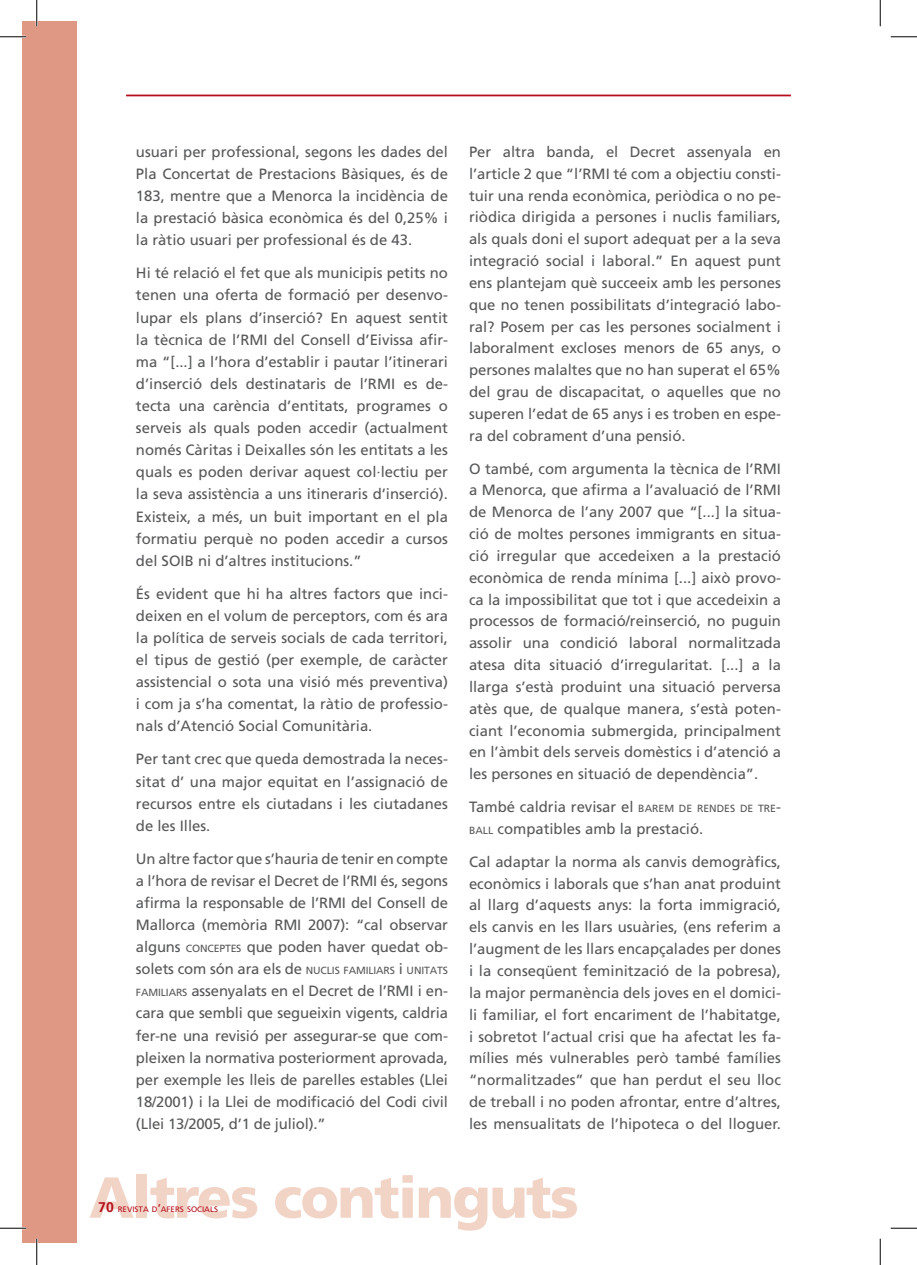
<style>
.page{position:relative;width:917px;height:1265px;background:#fff}
.page>*{position:absolute;margin:0;border:0;box-sizing:border-box;transform-origin:0 0}
.t1{font:900 57.75px "Frutiger LT Std";letter-spacing:-.03em;color:#f2d4c7}
.t2{font:14.88px/21.9px "Frutiger LT Std";color:#57585a;text-align:justify}
.t3{font:10.33px "Frutiger LT Std";letter-spacing:-.015em;color:#57585a}
.t4{font:8.05px "Frutiger LT Std";color:#b50e1a}
.s1{font-size:10.33px}
.s2{font-size:14.88px}
.s3{font-style:inherit}
.s4{font-weight:700;font-size:14px}
.s5{font-size:11.38px}
</style>
<div class="page">
<hr style="left:126px;top:95px;width:665px;height:1px;background:#b50e1a">
<div style="left:22px;top:22px;width:54px;height:1220px;background:#de9883"></div>
<hr style="left:0;top:36px;width:26px;height:2px;background:#fff">
<hr style="left:0;top:1226px;width:26px;height:2px;background:#fff">
<hr style="left:36px;top:0;width:2px;height:26px;background:#fff">
<hr style="left:36px;top:1238px;width:2px;height:26px;background:#fff">
<svg style="left:0;top:36px;width:26px;height:1px"></svg>
<svg style="left:891px;top:36px;width:26px;height:1px"></svg>
<svg style="left:0;top:1227px;width:26px;height:1px"></svg>
<svg style="left:891px;top:1227px;width:26px;height:1px"></svg>
<svg style="left:36px;top:0;width:1px;height:26px"></svg>
<svg style="left:36px;top:1238px;width:1px;height:26px"></svg>
<svg style="left:880px;top:0;width:1px;height:26px"></svg>
<svg style="left:880px;top:1238px;width:1px;height:26px"></svg>
<p class="t2" style="left:136px;top:141px;width:313px">usuari per professional, segons les dades del Pla Concertat de Prestacions Bàsiques, és de 183, mentre que a Menorca la incidència de la prestació bàsica econòmica és del 0,25% i la ràtio usuari per professional és de 43.</p>
<p class="t2" style="left:136px;top:262px;width:313px">Hi té relació el fet que als municipis petits no tenen una oferta de formació per desenvo&shy;lupar els plans d’inserció? En aquest sentit la tècnica de l’RMI del Consell d’Eivissa afir&shy;ma “[...] a l’hora d’establir i pautar l’itinerari d’inserció dels destinataris de l’RMI es de&shy;tecta una carència d’entitats, programes o serveis als quals poden accedir (actualment només Càritas i Deixalles són les entitats a les quals es poden derivar aquest col·lectiu per la seva assistència a uns itineraris d’inserció).<br>Existeix, a més, un buit important en el pla formatiu perquè no poden accedir a cursos del SOIB ni d’altres institucions.”</p>
<p class="t2" style="left:136px;top:582px;width:313px">És evident que hi ha altres factors que inci&shy;deixen en el volum de perceptors, com és ara la política de serveis socials de cada territori, el tipus de gestió (per exemple, de caràcter assistencial o sota una visió més preventiva) i com ja s’ha comentat, la ràtio de professio&shy;nals d’Atenció Social Comunitària.</p>
<p class="t2" style="left:136px;top:748px;width:313px">Per tant crec que queda demostrada la neces&shy;sitat d’ una major equitat en l’assignació de recursos entre els ciutadans i les ciutadanes de les Illes.</p>
<p class="t2" style="left:136px;top:847px;width:313px">Un altre factor que s’hauria de tenir en compte a l’hora de revisar el Decret de l’RMI és, segons afirma la responsable de l’RMI del Consell de Mallorca (memòria RMI 2007): “cal observar alguns <span class="s1">CONCEPTES</span> que poden haver quedat ob-</p>
<p class="t3" style="left:136px;top:964px;width:313px"><span class="s2">solets com són ara els de</span> NUCLIS FAMILIARS <span class="s2">i</span> UNITATS</p>
<p class="t2" style="left:136px;top:979px;width:313px"><span class="s1">FAMILIARS</span> assenyalats en el Decret de l’RMI i en&shy;cara que sembli que segueixin vigents, caldria fer-ne una revisió per assegurar-se que com&shy;pleixen la normativa posteriorment aprovada, per exemple les lleis de parelles estables (Llei 18/2001) i la Llei de modificació del Codi civil (Llei 13/2005, d’1 de juliol).”</p>
<p class="t2" style="left:469px;top:141px;width:313px">Per altra banda, el Decret assenyala en l’article 2 que “l’RMI té com a objectiu consti&shy;tuir una renda econòmica, periòdica o no pe&shy;riòdica dirigida a persones i nuclis familiars, als quals doni el suport adequat per a la seva integració social i laboral.” En aquest punt ens plantejam què succeeix amb les persones que no tenen possibilitats d’integració labo&shy;ral? Posem per cas les persones socialment i laboralment excloses menors de 65 anys, o persones malaltes que no han superat el 65% del grau de discapacitat, o aquelles que no superen l’edat de 65 anys i es troben en espe&shy;ra del cobrament d’una pensió.</p>
<p class="t2" style="left:469px;top:457px;width:313px">O també, com argumenta la tècnica de l’RMI a Menorca, que afirma a l’avaluació de l’RMI de Menorca de l’any 2007 que “[...] la situa&shy;ció de moltes persones immigrants en situa&shy;ció irregular que accedeixen a la prestació econòmica de renda mínima [...] això provo&shy;ca la impossibilitat que tot i que accedeixin a processos de formació/reinserció, no puguin assolir una condició laboral normalitzada atesa dita situació d’irregularitat. [...] a la llarga s’està produint una situació perversa atès que, de qualque manera, s’està poten&shy;ciant l’economia submergida, principalment en l’àmbit dels serveis domèstics i d’atenció a les persones en situació de dependència”.</p>
<p class="t2" style="left:469px;top:795px;width:313px">També caldria revisar el <span class="s1">BAREM DE RENDES DE TRE</span><span class="s3">-<br></span><span class="s1">BALL</span> compatibles amb la prestació.</p>
<p class="t2" style="left:469px;top:850px;width:313px">Cal adaptar la norma als canvis demogràfics, econòmics i laborals que s’han anat produint al llarg d’aquests anys: la forta immigració, els canvis en les llars usuàries, (ens referim a l’augment de les llars encapçalades per dones i la conseqüent feminització de la pobresa), la major permanència dels joves en el domici&shy;li familiar, el fort encariment de l’habitatge, i sobretot l’actual crisi que ha afectat les fa&shy;mílies més vulnerables però també famílies “normalitzades” que han perdut el seu lloc de treball i no poden afrontar, entre d’altres, les mensualitats de l’hipoteca o del lloguer.</p>
<h1 class="t1" style="left:89px;top:1162px;width:491px">Altres continguts</h1>
<p class="t4" style="left:98px;top:1203px;width:121px"><span class="s4">70</span> REVISTA D<span class="s5">’</span>AFERS SOCIALS</p>
</div>
